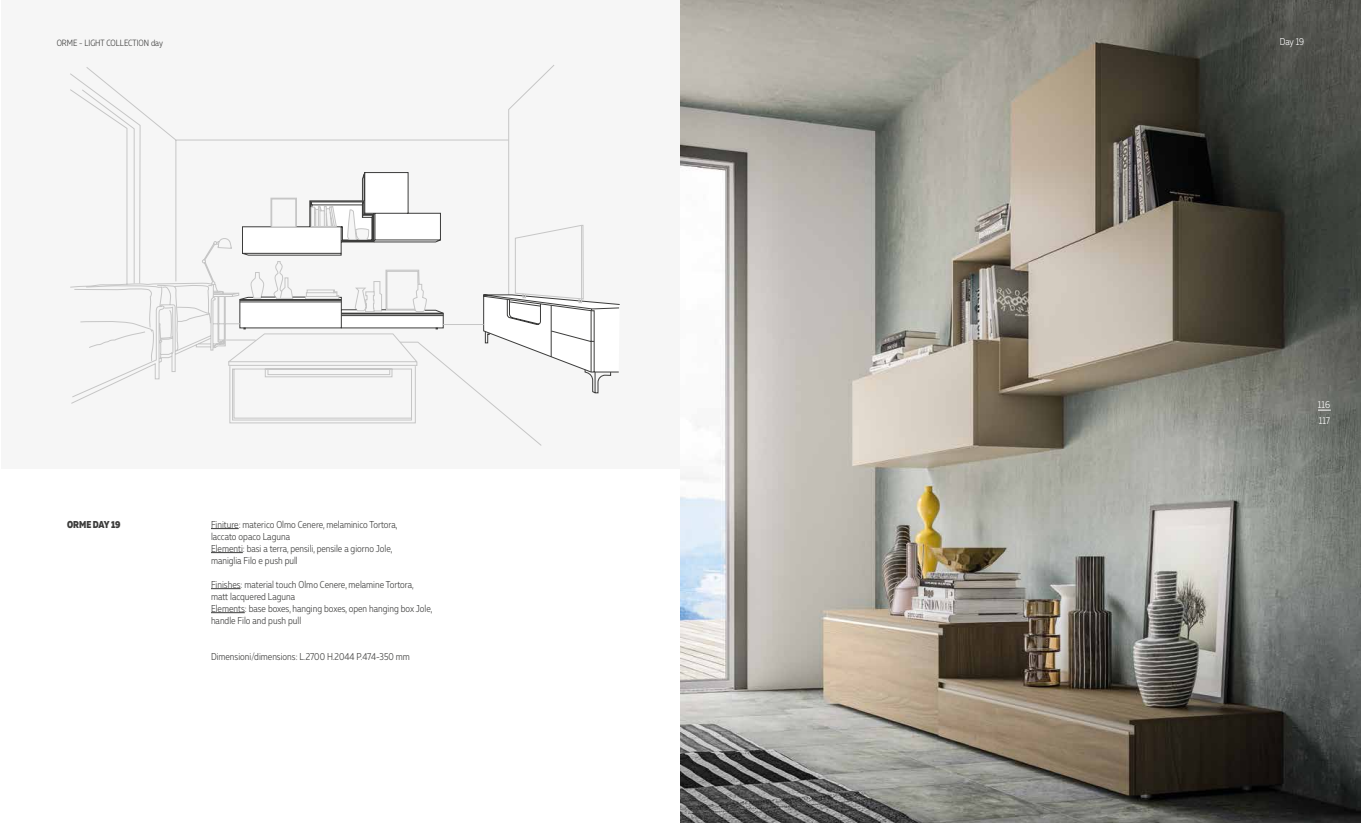
<style>
.page{position:relative;width:1361px;height:823px;background:#fff}
.page>*{position:absolute;margin:0;border:0;box-sizing:border-box;transform-origin:0 0}
.t1{font:300 10px/12px "Muller Narrow";color:#3c3c3b}
.t2{font:300 10px/16.5px "Muller Narrow";letter-spacing:-.005em;color:#fff}
.t3{font:800 10px "Muller Narrow";color:#3c3c3b}
.t4{font:300 9px "Muller Narrow";color:#3c3c3b}
</style>
<div class="page">
<div style="left:1px;top:0;width:689px;height:468px;background:#f6f6f6"></div>
<svg style="left:211px;top:528px;width:28px;height:1px"></svg>
<hr style="left:211px;top:552px;width:32px;height:1px;background:#3c3c3b">
<svg style="left:211px;top:588px;width:29px;height:1px"></svg>
<hr style="left:211px;top:612px;width:34px;height:1px;background:#3c3c3b">
<svg style="left:542px;top:300px;width:78px;height:93px"></svg>
<svg style="left:86px;top:66px;width:498px;height:237px"></svg>
<svg style="left:70px;top:73px;width:472px;height:373px"></svg>
<svg style="left:239px;top:269px;width:205px;height:60px"></svg>
<svg style="left:242px;top:172px;width:199px;height:83px"></svg>
<img style="left:681px;top:0;width:680px;height:822px">
<svg style="left:1318px;top:409px;width:12px;height:1px"></svg>
<p class="t4" style="left:57px;top:37px;width:108px">ORME - LIGHT COLLECTION day</p>
<p class="t3" style="left:67px;top:518px;width:55px">ORME DAY 19</p>
<p class="t1" style="left:211px;top:517px;width:188px">Finiture: materico Olmo Cenere, melaminico Tortora, laccato opaco Laguna<br>Elementi: basi a terra, pensili, pensile a giorno Jole, maniglia Filo e push pull</p>
<p class="t1" style="left:211px;top:577px;width:223px">Finishes: material touch Olmo Cenere, melamine Tortora, matt lacquered Laguna<br>Elements: base boxes, hanging boxes, open hanging box Jole, handle Filo and push pull</p>
<p class="t1" style="left:211px;top:649px;width:200px">Dimensioni/dimensions: L.2700 H.2044 P.474-350 mm</p>
<p class="t2" style="left:1279px;top:33px;width:26px">Day 19</p>
<p class="t2" style="left:1317px;top:395px;width:14px">116<br>117</p>
</div>
